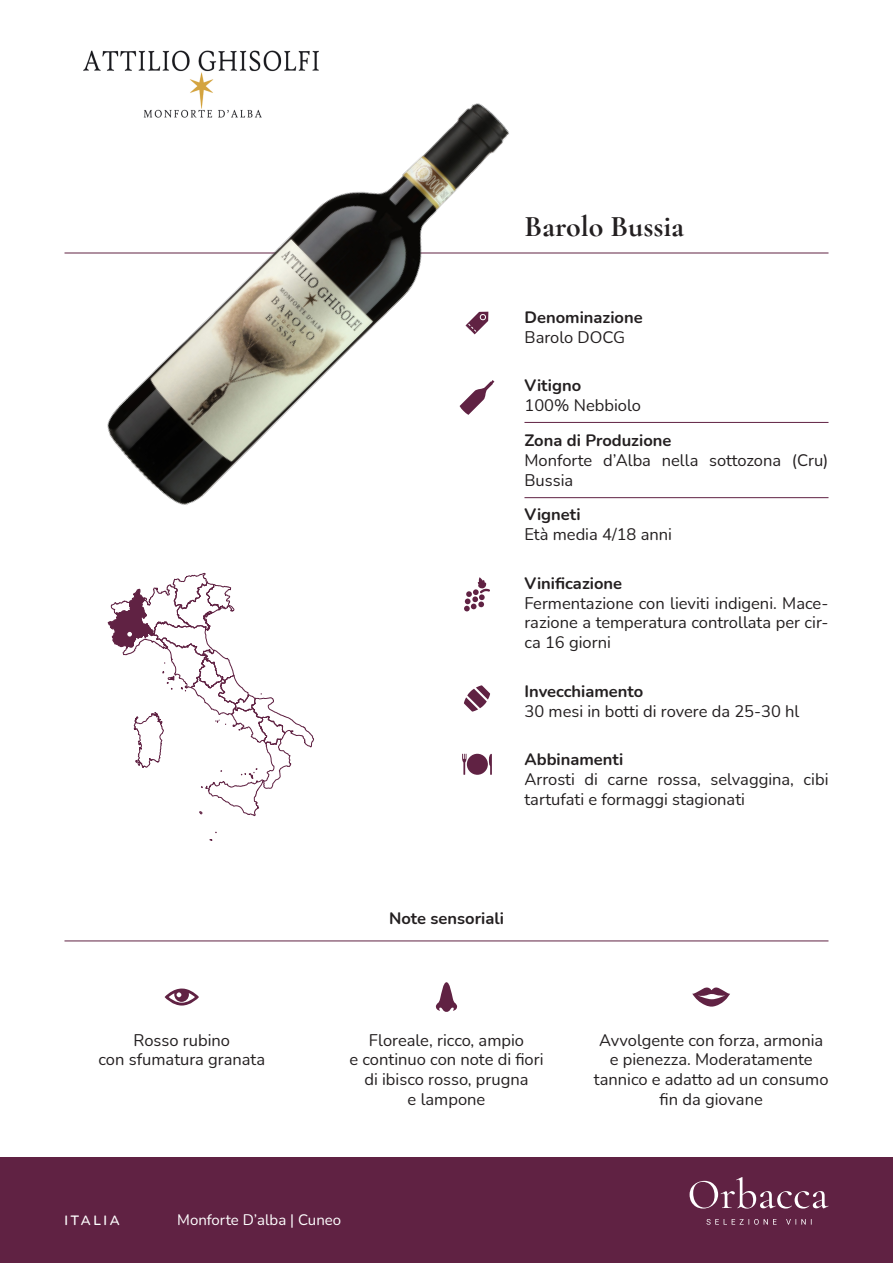
<style>
.page{position:relative;width:893px;height:1263px;background:#fff}
.page>*{position:absolute;margin:0;border:0;box-sizing:border-box;transform-origin:0 0}
.t1{font:700 30px "Cormorant Garamond";color:#231f20}
.t2{font:16.5px/19.8px "Nunito";color:#231f20}
.t3{font:700 16.5px "Nunito";color:#231f20}
.t4{font:15px "Nunito";color:#fff}
.t5{font:600 13.5px "Nunito";letter-spacing:.2em;color:#fff}
</style>
<div class="page">
<div style="left:0;top:1158px;width:893px;height:105px;background:#602243"></div>
<hr style="left:65px;top:253px;width:763px;height:1px;background:#602243">
<svg style="left:464px;top:577px;width:26px;height:34px"></svg>
<svg style="left:464px;top:685px;width:26px;height:27px"></svg>
<svg style="left:462px;top:753px;width:30px;height:22px"></svg>
<svg style="left:435px;top:982px;width:23px;height:30px"></svg>
<svg style="left:692px;top:987px;width:38px;height:20px"></svg>
<svg style="left:165px;top:988px;width:34px;height:17px"></svg>
<hr style="left:64px;top:941px;width:764px;height:1px;background:#602243">
<hr style="left:524px;top:422px;width:304px;height:1px;background:#602243">
<hr style="left:524px;top:497px;width:304px;height:1px;background:#602243">
<svg style="left:690px;top:1177px;width:138px;height:31px"></svg>
<svg style="left:706px;top:1219px;width:106px;height:6px"></svg>
<svg style="left:108px;top:573px;width:206px;height:243px"></svg>
<img style="left:64px;top:50px;width:506px;height:455px">
<p class="t1" style="left:524px;top:208px;width:161px">Barolo Bussia</p>
<p class="t3" style="left:524px;top:306px;width:120px">Denominazione</p>
<p class="t2" style="left:524px;top:327px;width:102px">Barolo DOCG</p>
<p class="t3" style="left:524px;top:374px;width:58px">Vitigno</p>
<p class="t2" style="left:524px;top:395px;width:118px">100% Nebbiolo</p>
<p class="t3" style="left:524px;top:428px;width:148px">Zona di Produzione</p>
<p class="t2" style="left:524px;top:449px;width:306px">Monforte d’Alba nella sottozona (Cru)<br>Bussia</p>
<p class="t3" style="left:524px;top:503px;width:58px">Vigneti</p>
<p class="t2" style="left:524px;top:524px;width:149px">Età media 4/18 anni</p>
<p class="t3" style="left:524px;top:571px;width:99px">Vinificazione</p>
<p class="t2" style="left:524px;top:592px;width:306px;text-align:justify">Fermentazione con lieviti indigeni. Mace&shy;razione a temperatura controllata per cir&shy;ca 16 giorni</p>
<p class="t3" style="left:524px;top:679px;width:120px">Invecchiamento</p>
<p class="t2" style="left:524px;top:700px;width:276px">30 mesi in botti di rovere da 25-30 hl</p>
<p class="t3" style="left:524px;top:748px;width:100px">Abbinamenti</p>
<p class="t2" style="left:524px;top:769px;width:306px">Arrosti di carne rossa, selvaggina, cibi tartufati e formaggi stagionati</p>
<p class="t3" style="left:389px;top:907px;width:116px">Note sensoriali</p>
<p class="t2" style="left:134px;top:1029px;width:98px">Rosso rubino</p>
<p class="t2" style="left:99px;top:1049px;width:168px">con sfumatura granata</p>
<p class="t2" style="left:369px;top:1029px;width:157px">Floreale, ricco, ampio</p>
<p class="t2" style="left:349px;top:1049px;width:196px">e continuo con note di fiori</p>
<p class="t2" style="left:364px;top:1069px;width:166px">di ibisco rosso, prugna</p>
<p class="t2" style="left:408px;top:1089px;width:79px">e lampone</p>
<p class="t5" style="left:65px;top:1210px;width:57px">ITALIA</p>
<p class="t4" style="left:177px;top:1209px;width:166px">Monforte D’alba | Cuneo</p>
<p class="t2" style="left:594px;top:1029px;width:236px;text-align:center">Avvolgente con forza, armonia e pienezza. Moderatamente tannico e adatto ad un consumo fin da giovane</p>
</div>
